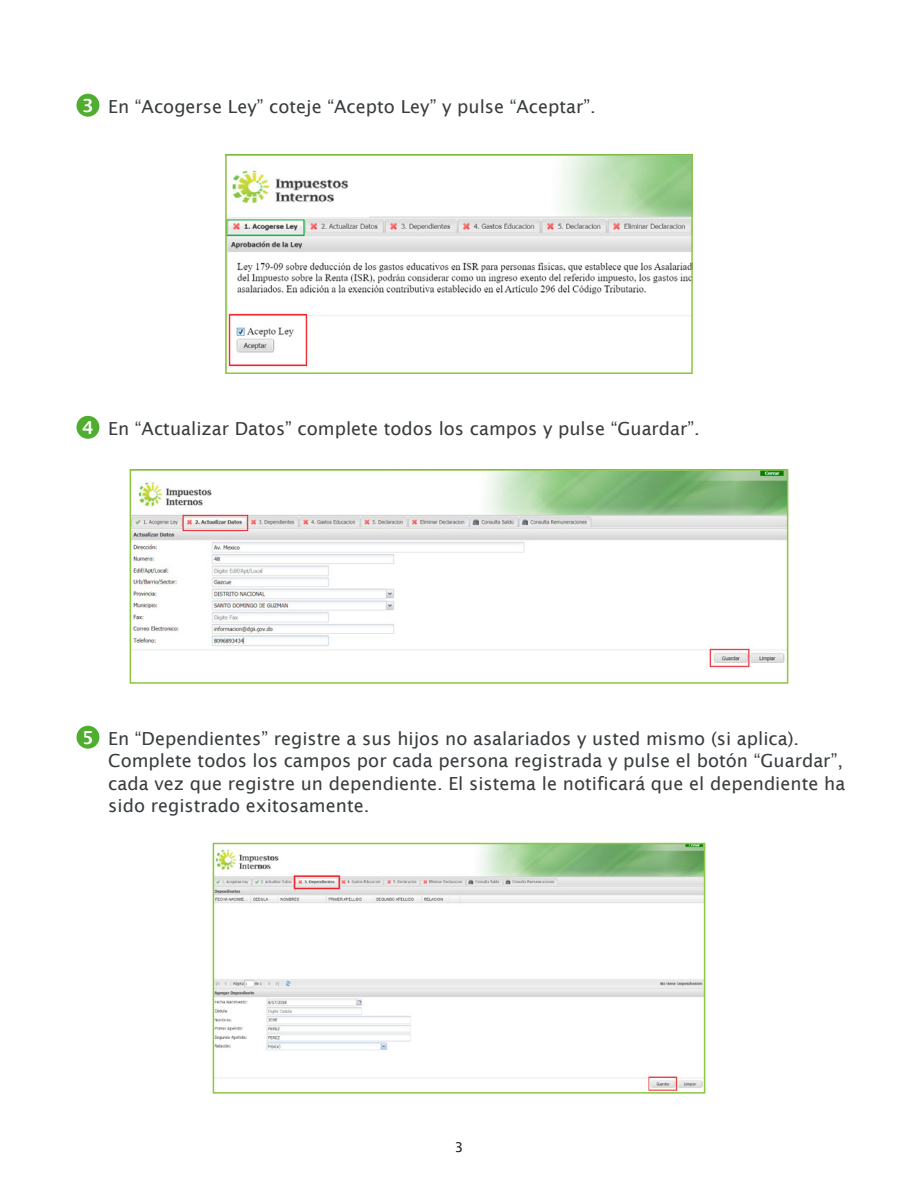
<style>
.page{position:relative;width:918px;height:1188px;background:#fff}
.page>*{position:absolute;margin:0;border:0;box-sizing:border-box;transform-origin:0 0}
.t1{font:18px/22.5px "Lucida Sans";color:#383c3e}
.t2{font:600 18px "Lucida Sans";color:#fff}
.t3{font:13.5px "Lucida Sans";color:#1d1d1b}
.s1{font-weight:600;color:#fff}
</style>
<div class="page">
<div style="left:76px;top:94px;width:23px;height:23px;background:#4fad2f;border-radius:50%"></div>
<div style="left:76px;top:416px;width:23px;height:23px;background:#4fad2f;border-radius:50%"></div>
<div style="left:76px;top:726px;width:23px;height:23px;background:#4fad2f;border-radius:50%"></div>
<img style="left:228px;top:157px;width:462px;height:210px">
<div style="left:225px;top:154px;width:468px;height:220px;border:2px solid #8dc63f"></div>
<img style="left:133px;top:472px;width:652px;height:196px">
<div style="left:130px;top:469px;width:658px;height:215px;border:2px solid #8dc63f"></div>
<img style="left:216px;top:846px;width:486px;height:245px">
<div style="left:213px;top:843px;width:492px;height:251px;border:2px solid #8dc63f"></div>
<p class="t1" style="left:82px;top:95px;width:515px"><span class="s1">3</span> En “Acogerse Ley” coteje “Acepto Ley” y pulse “Aceptar”.</p>
<p class="t1" style="left:82px;top:417px;width:619px"><span class="s1">4</span> En “Actualizar Datos” complete todos los campos y pulse “Guardar”.</p>
<p class="t2" style="left:82px;top:727px;width:13px">5</p>
<p class="t1" style="left:108px;top:727px;width:738px">En “Dependientes” registre a sus hijos no asalariados y usted mismo (si aplica).<br>Complete todos los campos por cada persona registrada y pulse el botón “Guardar”, cada vez que registre un dependiente. El sistema le notificará que el dependiente ha sido registrado exitosamente.</p>
<p class="t3" style="left:455px;top:1140px;width:10px">3</p>
</div>
